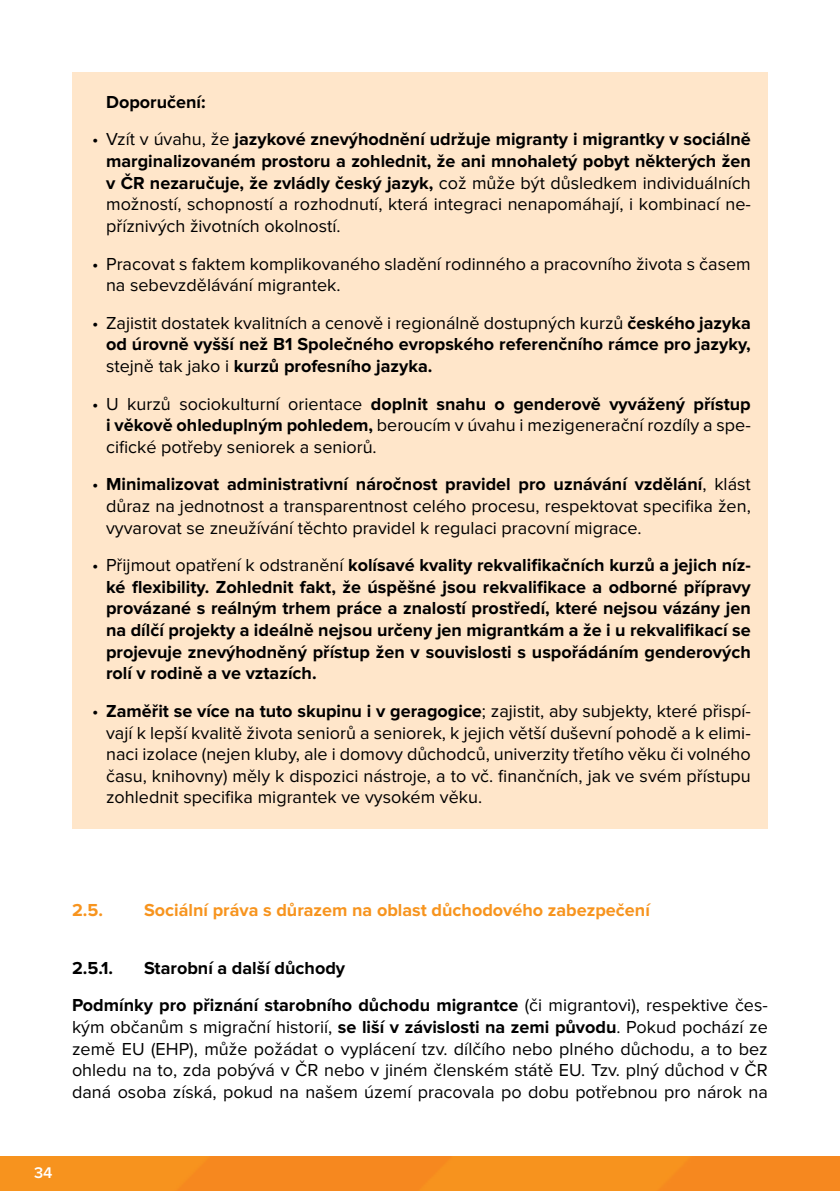
<style>
.page{position:relative;width:840px;height:1191px;background:#fff}
.page>*{position:absolute;margin:0;border:0;box-sizing:border-box;transform-origin:0 0}
.t1{font:18px/21.6px "Proxima Nova";color:#000;text-align:justify}
.t2{font:700 18px/21.6px "Proxima Nova";color:#000;text-align:justify}
.t3{font:700 18px "Proxima Nova";color:#f7941e}
.t4{font:600 16px "Proxima Nova";color:#fff}
.s1{font-weight:400}
.s2{font-weight:700}
</style>
<div class="page">
<img style="left:0;top:1157px;width:839px;height:34px">
<div style="left:72px;top:72px;width:695px;height:757px;background:#ffe6ca"></div>
<p class="t2" style="left:106px;top:91px;width:101px">Doporučení:</p>
<p class="t2" style="left:106px;top:129px;width:646px;text-indent:-14px"><span class="s1">• Vzít v úvahu, že</span> jazykové znevýhodnění udržuje migranty i migrantky v sociálně marginalizovaném prostoru a zohlednit, že ani mnohaletý pobyt některých žen v ČR nezaručuje, že zvládly český jazyk, <span class="s1">což může být důsledkem individuálních možností, schopností a rozhodnutí, která integraci nenapomáhají, i kombinací ne&shy;příznivých životních okolností.</span></p>
<p class="t1" style="left:106px;top:253px;width:646px;text-indent:-14px">• Pracovat s faktem komplikovaného sladění rodinného a pracovního života s časem na sebevzdělávání migrantek.</p>
<p class="t2" style="left:106px;top:312px;width:646px;text-indent:-14px"><span class="s1">• Zajistit dostatek kvalitních a cenově i regionálně dostupných kurzů</span> českého jazyka od úrovně vyšší než B1 Společného evropského referenčního rámce pro jazyky, <span class="s1">stejně tak jako i</span> kurzů profesního jazyka.</p>
<p class="t1" style="left:106px;top:393px;width:646px;text-indent:-14px">• U kurzů sociokulturní orientace <span class="s2">doplnit snahu o genderově vyvážený přístup i věkově ohleduplným pohledem,</span> beroucím v úvahu i mezigenerační rozdíly a spe&shy;cifické potřeby seniorek a seniorů.</p>
<p class="t1" style="left:106px;top:474px;width:646px;text-indent:-14px">• <span class="s2">Minimalizovat administrativní náročnost pravidel pro uznávání vzdělání</span>, klást důraz na jednotnost a transparentnost celého procesu, respektovat specifika žen, vyvarovat se zneužívání těchto pravidel k regulaci pracovní migrace.</p>
<p class="t2" style="left:106px;top:555px;width:646px;text-indent:-14px"><span class="s1">• Přijmout opatření k odstranění</span> kolísavé kvality rekvalifikačních kurzů a jejich níz&shy;ké flexibility. Zohlednit fakt, že úspěšné jsou rekvalifikace a odborné přípravy provázané s reálným trhem práce a znalostí prostředí, které nejsou vázány jen na dílčí projekty a ideálně nejsou určeny jen migrantkám a že i u rekvalifikací se projevuje znevýhodněný přístup žen v souvislosti s uspořádáním genderových rolí v rodině a ve vztazích.</p>
<p class="t1" style="left:106px;top:700px;width:646px;text-indent:-14px">• <span class="s2">Zaměřit se více na tuto skupinu i v geragogice</span>; zajistit, aby subjekty, které přispí&shy;vají k lepší kvalitě života seniorů a seniorek, k jejich větší duševní pohodě a k elimi&shy;naci izolace (nejen kluby, ale i domovy důchodců, univerzity třetího věku či volného času, knihovny) měly k dispozici nástroje, a to vč. finančních, jak ve svém přístupu zohlednit specifika migrantek ve vysokém věku.</p>
<p class="t3" style="left:72px;top:899px;width:32px">2.5.</p>
<p class="t3" style="left:144px;top:899px;width:507px">Sociální práva s důrazem na oblast důchodového zabezpečení</p>
<p class="t2" style="left:72px;top:949px;width:697px;line-height:37.6px;text-indent:72px">Starobní a další důchody<br>Podmínky pro přiznání starobního důchodu migrantce <span class="s1">(či migrantovi), respektive čes-</span></p>
<p class="t1" style="left:72px;top:1016px;width:697px">kým občanům s migrační historií, <span class="s2">se liší v závislosti na zemi původu</span>. Pokud pochází ze země EU (EHP), může požádat o vyplácení tzv. dílčího nebo plného důchodu, a to bez ohledu na to, zda pobývá v ČR nebo v jiném členském státě EU. Tzv. plný důchod v ČR daná osoba získá, pokud na našem území pracovala po dobu potřebnou pro nárok na</p>
<p class="t2" style="left:72px;top:957px;width:43px">2.5.1.</p>
<p class="t4" style="left:34px;top:1163px;width:20px">34</p>
</div>
